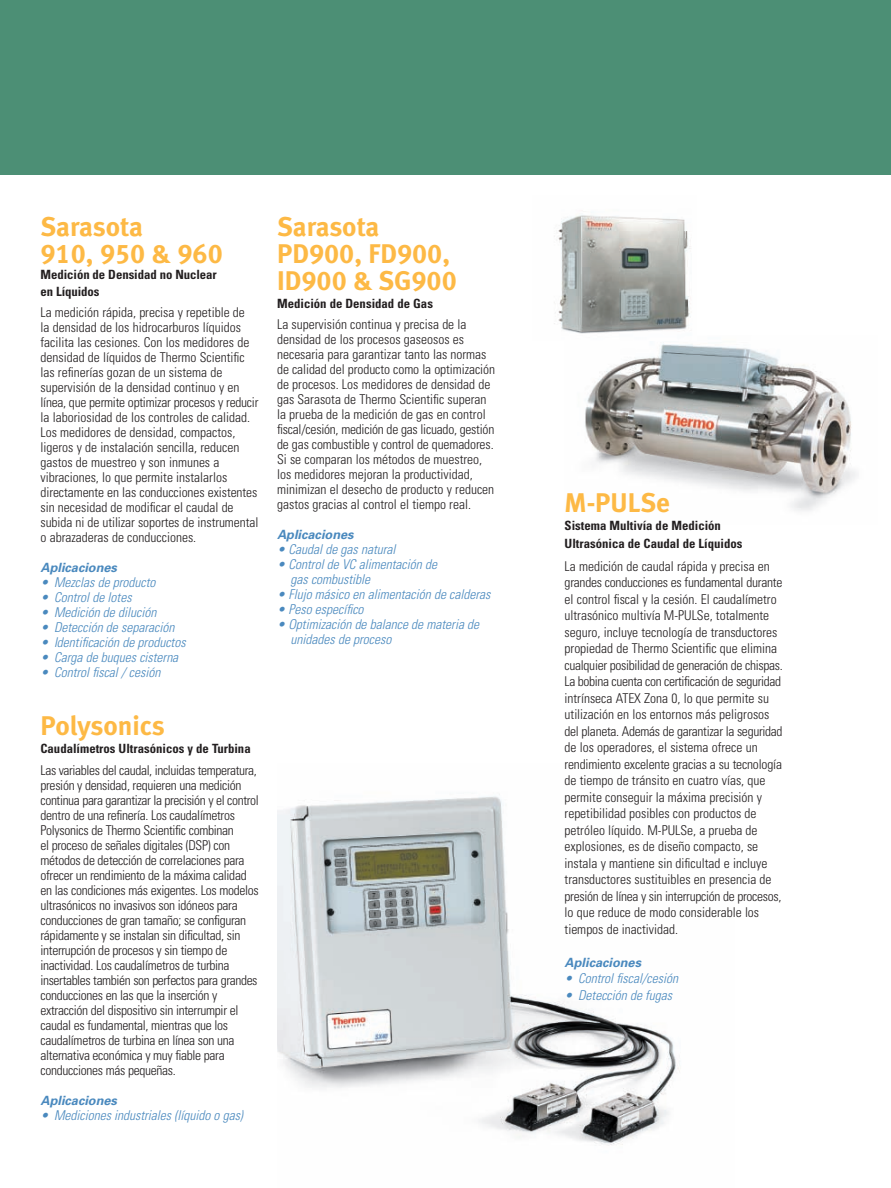
<style>
.page{position:relative;width:891px;height:1188px;background:#fff}
.page>*{position:absolute;margin:0;border:0;box-sizing:border-box;transform-origin:0 0}
.t1{font:27px/27px "Meta Bold LF";color:#fdb945}
.t2{font:300 condensed 13.5px/15px "Univers";color:#231f20}
.t3{font:300 condensed 13.5px/15px "Univers";letter-spacing:-.02em;color:#231f20}
.t4{font:italic 300 condensed 13.5px/15px "Univers";color:#4a89be}
.t5{font:700 condensed 12.75px/16.5px "Univers";color:#231f20}
.t6{font:italic 700 12.75px "Univers";color:#4a89be}
</style>
<div class="page">
<img style="left:277px;top:796px;width:402px;height:350px">
<div style="left:0;top:0;width:891px;height:176px;background:#4c8f75"></div>
<img style="left:585px;top:344px;width:272px;height:167px">
<img style="left:554px;top:215px;width:137px;height:119px">
<h1 class="t1" style="left:40px;top:216px;width:184px">Sarasota<br>910, 950 &amp; 960</h1>
<p class="t5" style="left:40px;top:268px;width:178px">Medición de Densidad no Nuclear en Líquidos</p>
<p class="t2" style="left:40px;top:306px;width:219px">La medición rápida, precisa y repetible de<br>la densidad de los hidrocarburos líquidos facilita las cesiones. Con los medidores de densidad de líquidos de Thermo Scientific las refinerías gozan de un sistema de supervisión de la densidad continuo y en línea, que permite optimizar procesos y reducir la laboriosidad de los controles de calidad.<br>Los medidores de densidad, compactos, ligeros y de instalación sencilla, reducen gastos de muestreo y son inmunes a vibraciones, lo que permite instalarlos directamente en las conducciones existentes sin necesidad de modificar el caudal de subida ni de utilizar soportes de instrumental o abrazaderas de conducciones.</p>
<p class="t6" style="left:40px;top:563px;width:78px">Aplicaciones</p>
<p class="t4" style="left:40px;top:576px;width:117px">• Mezclas de producto</p>
<p class="t4" style="left:40px;top:591px;width:93px">• Control de lotes</p>
<p class="t4" style="left:40px;top:606px;width:117px">• Medición de dilución</p>
<p class="t4" style="left:40px;top:621px;width:135px">• Detección de separación</p>
<p class="t4" style="left:40px;top:636px;width:147px">• Identificación de productos</p>
<p class="t4" style="left:40px;top:651px;width:139px">• Carga de buques cisterna</p>
<p class="t4" style="left:40px;top:666px;width:121px">• Control fiscal / cesión</p>
<h1 class="t1" style="left:40px;top:715px;width:126px">Polysonics</h1>
<p class="t5" style="left:40px;top:742px;width:212px">Caudalímetros Ultrasónicos y de Turbina</p>
<p class="t3" style="left:40px;top:763px;width:220px">Las variables del caudal, incluidas temperatura, presión y densidad, requieren una medición continua para garantizar la precisión y el control dentro de una refinería. Los caudalímetros Polysonics de Thermo Scientific combinan<br>el proceso de señales digitales (DSP) con métodos de detección de correlaciones para ofrecer un rendimiento de la máxima calidad en las condiciones más exigentes. Los modelos ultrasónicos no invasivos son idóneos para conducciones de gran tamaño; se configuran rápidamente y se instalan sin dificultad, sin interrupción de procesos y sin tiempo de inactividad. Los caudalímetros de turbina insertables también son perfectos para grandes conducciones en las que la inserción y extracción del dispositivo sin interrumpir el caudal es fundamental, mientras que los caudalímetros de turbina en línea son una alternativa económica y muy fiable para conducciones más pequeñas.</p>
<p class="t6" style="left:40px;top:1095px;width:78px">Aplicaciones</p>
<p class="t4" style="left:40px;top:1108px;width:204px">• Mediciones industriales (líquido o gas)</p>
<h1 class="t1" style="left:277px;top:216px;width:181px">Sarasota<br>PD900, FD900,<br>ID900 &amp; SG900</h1>
<p class="t5" style="left:277px;top:296px;width:157px">Medición de Densidad de Gas</p>
<p class="t2" style="left:277px;top:318px;width:219px">La supervisión continua y precisa de la densidad de los procesos gaseosos es necesaria para garantizar tanto las normas de calidad del producto como la optimización de procesos. Los medidores de densidad de gas Sarasota de Thermo Scientific superan la prueba de la medición de gas en control fiscal/cesión, medición de gas licuado, gestión de gas combustible y control de quemadores.<br>Si se comparan los métodos de muestreo, los medidores mejoran la productividad, minimizan el desecho de producto y reducen gastos gracias al control el tiempo real.</p>
<p class="t6" style="left:277px;top:530px;width:78px">Aplicaciones</p>
<p class="t4" style="left:277px;top:543px;width:120px">• Caudal de gas natural</p>
<p class="t4" style="left:291px;top:558px;width:148px;text-indent:-14px">• Control de VC alimentación de gas combustible</p>
<p class="t4" style="left:277px;top:588px;width:215px">• Flujo másico en alimentación de calderas</p>
<p class="t4" style="left:277px;top:603px;width:88px">• Peso específico</p>
<p class="t4" style="left:291px;top:618px;width:190px;text-indent:-14px">• Optimización de balance de materia de unidades de proceso</p>
<h1 class="t1" style="left:565px;top:492px;width:107px">M-PULSe</h1>
<p class="t5" style="left:565px;top:518px;width:179px;line-height:18px">Sistema Multivía de Medición<br>Ultrasónica de Caudal de Líquidos</p>
<p class="t2" style="left:565px;top:559px;width:220px;line-height:16.5px">La medición de caudal rápida y precisa en grandes conducciones es fundamental durante el control fiscal y la cesión. El caudalímetro ultrasónico multivía M-PULSe, totalmente seguro, incluye tecnología de transductores propiedad de Thermo Scientific que elimina cualquier posibilidad de generación de chispas.<br>La bobina cuenta con certificación de seguridad intrínseca ATEX Zona 0, lo que permite su utilización en los entornos más peligrosos del planeta. Además de garantizar la seguridad de los operadores, el sistema ofrece un rendimiento excelente gracias a su tecnología de tiempo de tránsito en cuatro vías, que permite conseguir la máxima precisión y repetibilidad posibles con productos de petróleo líquido. M-PULSe, a prueba de explosiones, es de diseño compacto, se instala y mantiene sin dificultad e incluye transductores sustituibles en presencia de presión de línea y sin interrupción de procesos, lo que reduce de modo considerable los tiempos de inactividad.</p>
<p class="t6" style="left:565px;top:957px;width:78px">Aplicaciones</p>
<p class="t4" style="left:565px;top:972px;width:115px">• Control fiscal/cesión</p>
<p class="t4" style="left:565px;top:989px;width:109px">• Detección de fugas</p>
</div>
